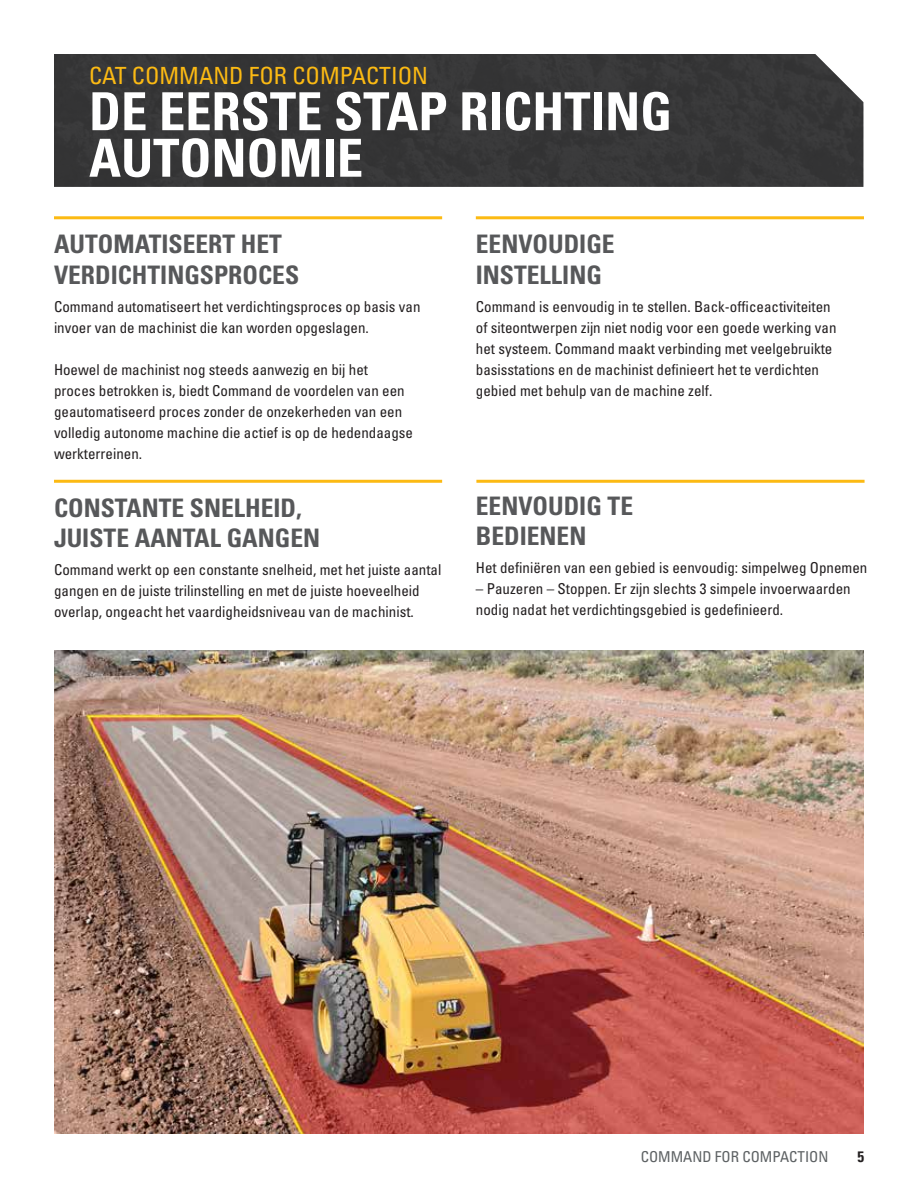
<style>
.page{position:relative;width:918px;height:1188px;background:#fff}
.page>*{position:absolute;margin:0;border:0;box-sizing:border-box;transform-origin:0 0}
.t1{font:700 condensed 52.5px/46.5px "Univers LT Std";color:#fff}
.t2{font:700 condensed 25.5px/30.6px "Univers LT Std";color:#57585a}
.t3{font:condensed 23.7px "Univers LT Std";color:#fcba13}
.t4{font:condensed 15px/21px "Univers LT Std";color:#231f20}
.t5{font:condensed 15px "Univers LT Std";color:#5d6163}
.t6{font:700 condensed 15px "Univers LT";color:#231f20}
</style>
<div class="page">
<div style="left:54px;top:54px;width:809px;height:133px;background:#363636"></div>
<hr style="left:54px;top:216px;width:388px;height:3px;background:#fcba13">
<hr style="left:54px;top:480px;width:388px;height:3px;background:#fcba13">
<img style="left:54px;top:650px;width:809px;height:484px">
<hr style="left:476px;top:216px;width:388px;height:3px;background:#fcba13">
<hr style="left:476px;top:480px;width:389px;height:3px;background:#fcba13">
<h3 class="t3" style="left:89px;top:60px;width:340px">CAT COMMAND FOR COMPACTION</h3>
<h1 class="t1" style="left:89px;top:88px;width:585px">DE EERSTE STAP RICHTING<br>AUTONOMIE</h1>
<h2 class="t2" style="left:54px;top:229px;width:247px">AUTOMATISEERT HET<br>VERDICHTINGSPROCES</h2>
<p class="t4" style="left:54px;top:296px;width:368px">Command automatiseert het verdichtingsproces op basis van invoer van de machinist die kan worden opgeslagen.</p>
<p class="t4" style="left:54px;top:359px;width:361px">Hoewel de machinist nog steeds aanwezig en bij het proces betrokken is, biedt Command de voordelen van een geautomatiseerd proces zonder de onzekerheden van een volledig autonome machine die actief is op de hedendaagse werkterreinen.</p>
<h2 class="t2" style="left:54px;top:492px;width:268px">CONSTANTE SNELHEID,<br>JUISTE AANTAL GANGEN</h2>
<p class="t4" style="left:54px;top:559px;width:389px">Command werkt op een constante snelheid, met het juiste aantal gangen en de juiste trilinstelling en met de juiste hoeveelheid overlap, ongeacht het vaardigheidsniveau van de machinist.</p>
<h2 class="t2" style="left:476px;top:229px;width:140px">EENVOUDIGE<br>INSTELLING</h2>
<p class="t4" style="left:476px;top:296px;width:362px">Command is eenvoudig in te stellen. Back-officeactiviteiten of siteontwerpen zijn niet nodig voor een goede werking van het systeem. Command maakt verbinding met veelgebruikte basisstations en de machinist definieert het te verdichten gebied met behulp van de machine zelf.</p>
<h2 class="t2" style="left:476px;top:490px;width:159px">EENVOUDIG TE<br>BEDIENEN</h2>
<p class="t4" style="left:476px;top:557px;width:393px">Het definiëren van een gebied is eenvoudig: simpelweg Opnemen</p>
<p class="t4" style="left:476px;top:578px;width:376px">– Pauzeren – Stoppen. Er zijn slechts 3 simpele invoerwaarden nodig nadat het verdichtingsgebied is gedefinieerd.</p>
<p class="t5" style="left:641px;top:1147px;width:189px">COMMAND FOR COMPACTION</p>
<p class="t6" style="left:857px;top:1147px;width:8px">5</p>
</div>
